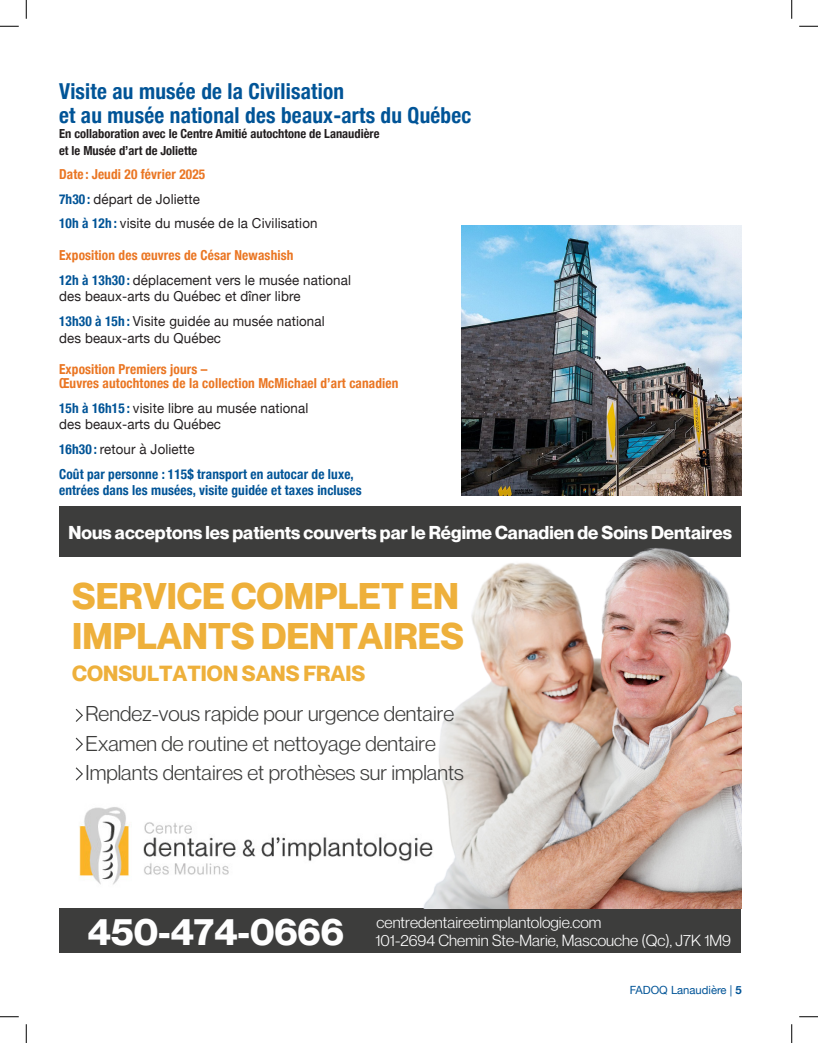
<style>
.page{position:relative;width:818px;height:1043px;background:#fff}
.page>*{position:absolute;margin:0;border:0;box-sizing:border-box;transform-origin:0 0}
.t1{font:700 37.38px "Neue Montreal";color:#fefefe}
.t2{font:700 36.38px/39.9px "Neue Montreal";color:#eeb03b}
.Texte_Courant{font:700 condensed 22px/23.8px "Helvetica Neue";letter-spacing:.01em;color:#015497}
.t3{font:700 21.38px "Neue Montreal";color:#eeb03b}
.t4{font:21px/29.4px "Neue Montreal";color:#3d3d3c}
.t5{font:700 18.25px "Neue Montreal";color:#fefefe}
.t6{font:15.75px/18.9px "Neue Montreal";color:#fefefe}
.Texte_Courant-2{font:13.75px/16.8px "Helvetica Neue";letter-spacing:.01em;color:#231f20}
.Texte_Courant-3{font:700 condensed 13.75px/13.8px "Helvetica Neue";letter-spacing:.01em;color:#ea7623}
.Texte_Courant-4{font:700 condensed 13.75px/16.8px "Helvetica Neue";letter-spacing:.01em;color:#015497}
.Texte_Courant-5{font:700 condensed 12.5px/16.8px "Helvetica Neue";color:#231f20}
.t7{font:11.25px "Helvetica Neue";color:#015497}
.s1{font-weight:700;font-stretch:condensed;color:#015497}
.s2{font-weight:700}
</style>
<div class="page">
<img style="left:79px;top:807px;width:188px;height:78px">
<div style="left:59px;top:506px;width:682px;height:51px;background:#3d3d3c"></div>
<svg style="left:76px;top:709px;width:7px;height:13px"></svg>
<svg style="left:76px;top:737px;width:7px;height:13px"></svg>
<svg style="left:76px;top:767px;width:7px;height:13px"></svg>
<div style="left:59px;top:908px;width:682px;height:44px;background:#3d3d3c"></div>
<img style="left:267px;top:548px;width:474px;height:360px">
<img style="left:461px;top:225px;width:280px;height:270px">
<svg style="left:0;top:25px;width:19px;height:2px"></svg>
<svg style="left:799px;top:25px;width:19px;height:2px"></svg>
<svg style="left:0;top:1016px;width:19px;height:1px"></svg>
<svg style="left:799px;top:1016px;width:19px;height:1px"></svg>
<svg style="left:25px;top:0;width:2px;height:19px"></svg>
<svg style="left:25px;top:1024px;width:2px;height:18px"></svg>
<svg style="left:791px;top:0;width:1px;height:19px"></svg>
<svg style="left:791px;top:1024px;width:1px;height:18px"></svg>
<p class="Texte_Courant" style="left:59px;top:78px;width:413px">Visite au musée de la Civilisation<br>et au musée national des beaux-arts du Québec</p>
<p class="Texte_Courant-5" style="left:59px;top:124px;width:322px">En collaboration avec le Centre Amitié autochtone de Lanaudière et le Musée d’art de Joliette</p>
<p class="Texte_Courant-3" style="left:59px;top:167px;width:148px">Date : Jeudi 20 février 2025</p>
<p class="Texte_Courant-2" style="left:59px;top:191px;width:142px"><span class="s1">7h30 :</span> départ de Joliette</p>
<p class="Texte_Courant-2" style="left:59px;top:216px;width:260px"><span class="s1">10h à 12h :</span> visite du musée de la Civilisation</p>
<p class="Texte_Courant-3" style="left:59px;top:247px;width:236px">Exposition des œuvres de César Newashish</p>
<p class="Texte_Courant-2" style="left:59px;top:272px;width:293px"><span class="s1">12h à 13h30 :</span> déplacement vers le musée national des beaux-arts du Québec et dîner libre</p>
<p class="Texte_Courant-2" style="left:59px;top:313px;width:267px"><span class="s1">13h30 à 15h :</span> Visite guidée au musée national des beaux-arts du Québec</p>
<p class="Texte_Courant-3" style="left:59px;top:361px;width:341px">Exposition Premiers jours –<br>Œuvres autochtones de la collection McMichael d’art canadien</p>
<p class="Texte_Courant-2" style="left:59px;top:400px;width:251px"><span class="s1">15h à 16h15 :</span> visite libre au musée national des beaux-arts du Québec</p>
<p class="Texte_Courant-2" style="left:59px;top:441px;width:137px"><span class="s1">16h30 :</span> retour à Joliette</p>
<p class="Texte_Courant-4" style="left:59px;top:464px;width:304px">Coût par personne : 115$ transport en autocar de luxe, entrées dans les musées, visite guidée et taxes incluses</p>
<p class="t5" style="left:69px;top:517px;width:664px">Nous acceptons les patients couverts par le Régime Canadien de Soins Dentaires</p>
<p class="t2" style="left:72px;top:573px;width:393px">SERVICE COMPLET EN<br>IMPLANTS DENTAIRES</p>
<p class="t3" style="left:72px;top:656px;width:294px">CONSULTATION SANS FRAIS</p>
<p class="t4" style="left:86px;top:697px;width:379px">Rendez-vous rapide pour urgence dentaire<br>Examen de routine et nettoyage dentaire<br>Implants dentaires et prothèses sur implants</p>
<p class="t1" style="left:88px;top:901px;width:257px">450-474-0666</p>
<p class="t6" style="left:375px;top:910px;width:357px">centredentaireetimplantologie.com<br>101-2694 Chemin Ste-Marie, Mascouche (Qc), J7K 1M9</p>
<p class="t7" style="left:629px;top:981px;width:113px">FADOQ Lanaudière | <span class="s2">5</span></p>
</div>
